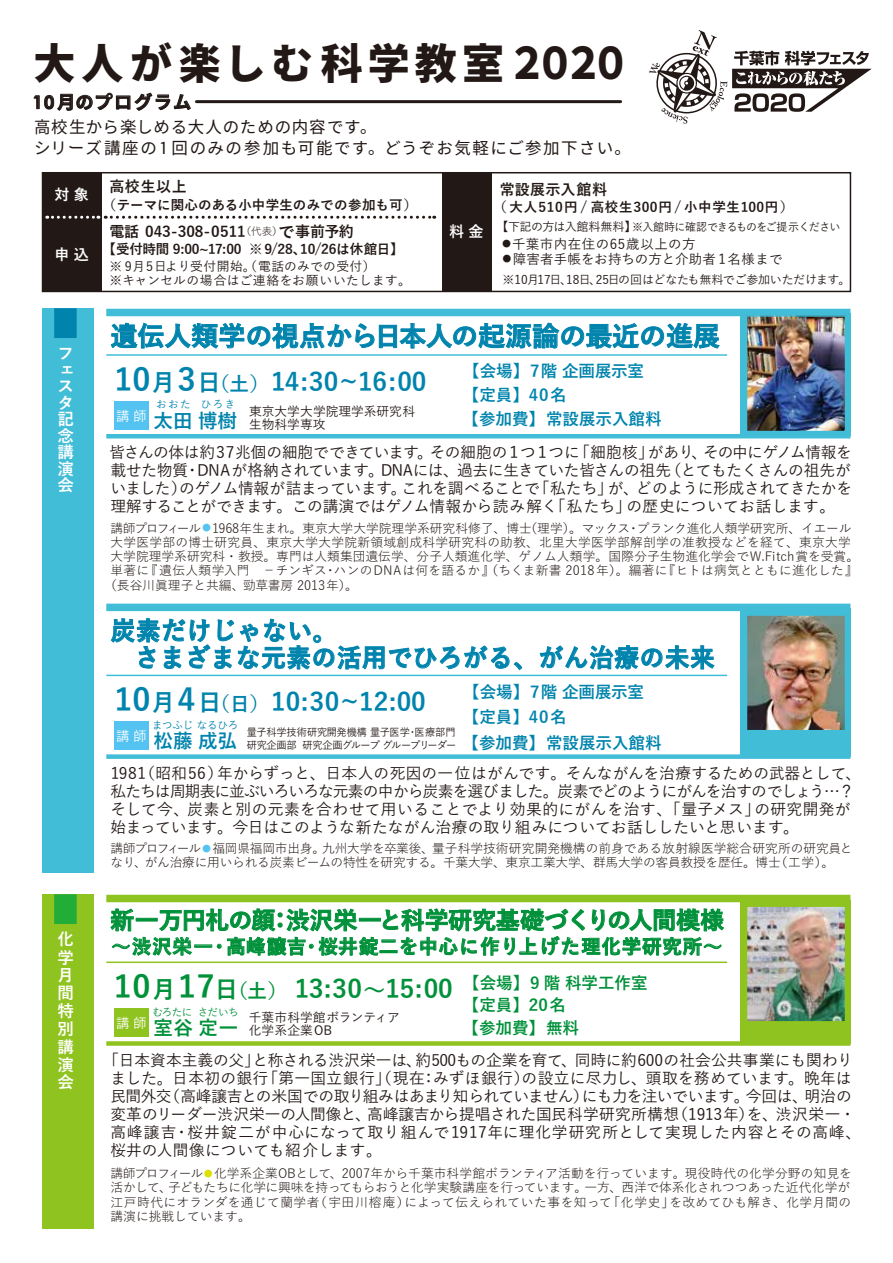
<style>
.page{position:relative;width:893px;height:1263px;background:#fff}
.page>*{position:absolute;margin:0;border:0;box-sizing:border-box;transform-origin:0 0}
.t1{font:42px "Gen Shin Gothic Monospace Heavy";letter-spacing:.12em;color:#221815}
.t2{font:700 27px "Yu Gothic";color:#0084ad}
.t3{font:700 25.5px/27px "Yu Gothic";letter-spacing:.02em;color:#0084ad}
.t4{font:700 25.5px "Yu Gothic";letter-spacing:-.01em;color:#00913a}
.t5{font:700 24px "Yu Gothic";letter-spacing:-.02em;color:#00913a}
.t6{font:700 19.5px "Yu Gothic";letter-spacing:.04em;color:#00913a}
.t7{font:700 19.5px "Yu Gothic";color:#0084ad}
.t8{font:700 18px "Nasu";letter-spacing:.08em;color:#221815}
.t9{font:700 16.5px/24px "Yu Gothic";color:#0084ad}
.t10{font:16.5px/21px "Nasu";letter-spacing:.08em;color:#221815}
.t11{font:700 16.5px/22.5px "Yu Gothic";color:#00913a}
.t12{font:700 16.5px/16.6px "Yu Gothic";color:#fff}
.t13{font:500 15.75px/18px "Yu Gothic";color:#221815;text-align:justify}
.t14{font:500 15.75px/18px "Yu Gothic";letter-spacing:-.02em;color:#221815}
.t15{font:700 15px "Yu Gothic";color:#221815}
.t16{font:700 15px "Yu Gothic";letter-spacing:.02em;color:#221815}
.t17{font:700 15px "Yu Gothic";color:#fff}
.t18{font:700 13.5px "Yu Gothic";letter-spacing:-.02em;color:#221815}
.t19{font:700 13.5px "Yu Gothic";letter-spacing:.045em;color:#221815}
.t20{font:700 13.5px "Yu Gothic";color:#221815}
.t21{font:500 13.5px "Yu Gothic";letter-spacing:.02em;color:#221815}
.t22{font:500 13.5px "Yu Gothic";letter-spacing:.04em;color:#221815}
.t23{font:12.75px/14.2px "Yu Gothic";color:#221815;text-align:justify}
.t24{font:12.75px "Yu Gothic";letter-spacing:.02em;color:#221815}
.t25{font:12.75px/14.2px "Yu Gothic";letter-spacing:-.02em;color:#221815}
.t26{font:500 12.75px/13.5px "Yu Gothic";letter-spacing:.04em;color:#221815}
.t27{font:500 12.75px/13.5px "Yu Gothic";color:#221815}
.t28{font:500 12px "Yu Gothic";letter-spacing:-.02em;color:#221815}
.t29{font:500 11.25px "Yu Gothic";letter-spacing:-.03em;color:#221815}
.t30{font:500 10.5px/13.5px "Yu Gothic";letter-spacing:-.03em;color:#221815}
.t31{font:500 10.5px "Yu Gothic";letter-spacing:-.02em;color:#0084ad}
.t32{font:500 10.5px "Yu Gothic";letter-spacing:-.06em;color:#00913a}
.t33{font:500 10.5px "Yu Gothic";color:#0084ad}
.s1{font-size:43.5px}
.s2{font-family:"Century Gothic"}
.s3{font-size:12px}
.s4{font-size:9px}
.s5{font-weight:400;font-size:10.5px}
.s6{font-size:16.5px}
.s7{font-size:31.5px}
.s8{font-size:24px}
.s9{font-size:19.5px}
.s10{font-size:9px;color:#54c3f1}
.s11{font-size:22.5px}
.s12{font-size:9px;color:#dbe000}
</style>
<div class="page">
<div style="left:43px;top:173px;width:59px;height:118px;background:#221815"></div>
<div style="left:442px;top:173px;width:49px;height:118px;background:#221815"></div>
<div style="left:42px;top:172px;width:809px;height:120px;border:2px solid #221815"></div>
<svg style="left:105px;top:216px;width:330px;height:3px"></svg>
<svg style="left:47px;top:216px;width:52px;height:3px"></svg>
<svg style="left:34px;top:93px;width:157px;height:18px"></svg>
<div style="left:115px;top:401px;width:34px;height:29px;background:#54c3f1"></div>
<svg style="left:111px;top:323px;width:608px;height:26px"></svg>
<div style="left:106px;top:309px;width:744px;height:7px;background:#42bdd7"></div>
<hr style="left:106px;top:354px;width:621px;height:2px;background:#42bdd7">
<hr style="left:106px;top:434px;width:744px;height:4px;background:#42bdd7">
<div style="left:740px;top:314px;width:110px;height:122px;background:#42bdd7"></div>
<img style="left:749px;top:318px;width:94px;height:111px">
<div style="left:746px;top:315px;width:100px;height:117px;border:2px solid #42bdd7"></div>
<div style="left:115px;top:721px;width:34px;height:29px;background:#54c3f1"></div>
<svg style="left:111px;top:618px;width:411px;height:52px"></svg>
<svg style="left:540px;top:645px;width:174px;height:25px"></svg>
<div style="left:106px;top:604px;width:744px;height:7px;background:#42bdd7"></div>
<hr style="left:106px;top:675px;width:621px;height:1px;background:#42bdd7">
<div style="left:106px;top:754px;width:744px;height:5px;background:#42bdd7"></div>
<div style="left:740px;top:608px;width:110px;height:149px;background:#42bdd7"></div>
<img style="left:749px;top:617px;width:94px;height:111px">
<div style="left:746px;top:614px;width:100px;height:117px;border:2px solid #42bdd7"></div>
<div style="left:43px;top:308px;width:51px;height:565px;background:#42bdd7"></div>
<div style="left:54px;top:308px;width:23px;height:30px;background:#0084ad"></div>
<div style="left:115px;top:1008px;width:34px;height:29px;background:#8fc31f"></div>
<svg style="left:111px;top:909px;width:613px;height:55px"></svg>
<div style="left:106px;top:895px;width:744px;height:7px;background:#8fc31f"></div>
<hr style="left:106px;top:961px;width:621px;height:2px;background:#8fc31f">
<div style="left:106px;top:1041px;width:744px;height:5px;background:#8fc31f"></div>
<div style="left:740px;top:900px;width:110px;height:143px;background:#8fc31f"></div>
<img style="left:749px;top:908px;width:94px;height:111px">
<div style="left:746px;top:905px;width:100px;height:117px;border:2px solid #8fc31f"></div>
<div style="left:43px;top:894px;width:51px;height:335px;background:#8fc31f"></div>
<div style="left:54px;top:894px;width:23px;height:30px;background:#22ac38"></div>
<svg style="left:649px;top:30px;width:223px;height:94px"></svg>
<hr style="left:196px;top:100px;width:425px;height:3px;background:#221815">
<h1 class="t1" style="left:34px;top:30px;width:598px">大人が楽しむ科学教室<span class="s1">２０２０</span></h1>
<p class="t10" style="left:34px;top:117px;width:598px">高校生から楽しめる大人のための内容です。<br>シリーズ講座の1回のみの参加も可能です。どうぞお気軽にご参加下さい。</p>
<p class="t8" style="left:33px;top:88px;width:160px"><span class="s2">10</span>月のプログラム</p>
<p class="t15" style="left:109px;top:178px;width:79px">高校生以上</p>
<p class="t20" style="left:103px;top:197px;width:316px">（テーマに関心のある小中学生のみでの参加も可）</p>
<p class="t17" style="left:54px;top:186px;width:36px">対 象</p>
<p class="t16" style="left:500px;top:181px;width:109px">常設展示入館料</p>
<p class="t19" style="left:493px;top:200px;width:302px">（大人510円 / 高校生300円 / 小中学生100円）</p>
<p class="t29" style="left:496px;top:217px;width:345px"><span class="s3">【下記の方は入館料無料】</span>※入館時に確認できるものをご提示ください</p>
<p class="t22" style="left:502px;top:232px;width:195px"><span class="s4">●</span>千葉市内在住の65歳以上の方</p>
<p class="t21" style="left:502px;top:247px;width:282px"><span class="s4">●</span>障害者手帳をお持ちの方と介助者 1名様まで</p>
<p class="t28" style="left:502px;top:268px;width:350px">※10月17日、18日、25日の回はどなたも無料でご参加いただけます。</p>
<p class="t17" style="left:449px;top:223px;width:36px">料 金</p>
<p class="t15" style="left:109px;top:223px;width:246px">電話 043-308-0511<span class="s5">（代表）</span><span class="s6">で</span>事前予約</p>
<p class="t18" style="left:103px;top:241px;width:303px">【受付時間 9:00~17:00 ※9/28、10/26は休館日】</p>
<p class="t26" style="left:109px;top:258px;width:303px">※ 9月5日より受付開始。（電話のみでの受付）<br>※キャンセルの場合はご連絡をお願いいたします。</p>
<p class="t17" style="left:54px;top:246px;width:36px">申 込</p>
<p class="t12" style="left:58px;top:345px;width:18px">フェスタ記念講演会</p>
<p class="t12" style="left:58px;top:931px;width:18px;line-height:17.9px">化学月間特別講演会</p>
<h2 class="t2" style="left:110px;top:321px;width:611px">遺伝人類学の視点から日本人の起源論の最近の進展</h2>
<p class="t9" style="left:463px;top:360px;width:182px">【会場】7階 企画展示室【定員】40名</p>
<h3 class="t3" style="left:114px;top:369px;width:314px"><span class="s7">10</span><span class="s8">月</span><span class="s7">3</span><span class="s8">日</span><span class="s9">（土）</span> 14:30~16:00</h3>
<p class="t33" style="left:156px;top:395px;width:80px">おおた ひろき</p>
<p class="t27" style="left:249px;top:403px;width:168px">東京大学大学院理学系研究科生物科学専攻</p>
<p class="t7" style="left:116px;top:410px;width:122px"><sup>講師</sup>太田 博樹</p>
<p class="t9" style="left:463px;top:408px;width:200px">【参加費】常設展示入館料</p>
<p class="t13" style="left:110px;top:442px;width:744px">皆さんの体は約37兆個の細胞でできています。その細胞の１つ１つに「細胞核」があり、その中にゲノム情報を載せた物質・DNAが格納されています。DNAには、過去に生きていた皆さんの祖先（とてもたくさんの祖先がいました）のゲノム情報が詰まっています。これを調べることで「私たち」が、どのように形成されてきたかを理解することができます。この講演ではゲノム情報から読み解く「私たち」の歴史についてお話します。</p>
<p class="t23" style="left:111px;top:519px;width:742px">講師プロフィール<span class="s10">●</span>1968年生まれ。東京大学大学院理学系研究科修了、博士（理学）。マックス・プランク進化人類学研究所、イエール</p>
<p class="t24" style="left:111px;top:530px;width:742px">大学医学部の博士研究員、東京大学大学院新領域創成科学研究科の助教、北里大学医学部解剖学の准教授などを経て、東京大学</p>
<p class="t23" style="left:111px;top:548px;width:750px">大学院理学系研究科・教授。専門は人類集団遺伝学、分子人類進化学、ゲノム人類学。国際分子生物進化学会でW.Fitch賞を受賞。</p>
<p class="t24" style="left:111px;top:559px;width:749px">単著に『遺伝人類学入門　－チンギス･ハンのDNAは何を語るか』（ちくま新書 2018年）。編著に『ヒトは病気とともに進化した』</p>
<p class="t23" style="left:104px;top:576px;width:255px">（長谷川眞理子と共編、勁草書房 2013年）。</p>
<h3 class="t3" style="left:110px;top:618px;width:607px">炭素だけじゃない。<br>　さまざまな元素の活用でひろがる、がん治療の未来</h3>
<p class="t9" style="left:463px;top:679px;width:182px;line-height:25.5px">【会場】7階 企画展示室【定員】40名</p>
<h3 class="t3" style="left:114px;top:689px;width:313px"><span class="s7">10</span><span class="s8">月</span><span class="s7">4</span><span class="s8">日</span><span class="s9">（日）</span> 10:30~12:00</h3>
<p class="t31" style="left:152px;top:715px;width:88px">まつふじ なるひろ</p>
<p class="t30" style="left:247px;top:724px;width:211px">量子科学技術研究開発機構 量子医学・医療部門研究企画部 研究企画グループグループリーダー</p>
<p class="t7" style="left:116px;top:730px;width:122px"><sup>講師</sup>松藤 成弘</p>
<p class="t9" style="left:463px;top:731px;width:200px">【参加費】常設展示入館料</p>
<p class="t14" style="left:111px;top:762px;width:752px">1981（昭和56）年からずっと、日本人の死因の一位はがんです。そんながんを治療するための武器として、私たちは周期表に並ぶいろいろな元素の中から炭素を選びました。炭素でどのようにがんを治すのでしょう…？そして今、炭素と別の元素を合わせて用いることでより効果的にがんを治す、「量子メス」の研究開発が始まっています。今日はこのような新たながん治療の取り組みについてお話ししたいと思います。</p>
<p class="t25" style="left:111px;top:839px;width:744px">講師プロフィール<span class="s10">●</span>福岡県福岡市出身。九州大学を卒業後、量子科学技術研究開発機構の前身である放射線医学総合研究所の研究員となり、がん治療に用いられる炭素ビームの特性を研究する。千葉大学、東京工業大学、群馬大学の客員教授を歴任。博士（工学）。</p>
<h3 class="t5" style="left:110px;top:907px;width:615px">新一万円札の顔：渋沢栄一と科学研究基礎づくりの人間模様</h3>
<p class="t6" style="left:111px;top:935px;width:613px">～渋沢栄一・高峰譲吉・桜井錠二を中心に作り上げた理化学研究所～</p>
<h3 class="t4" style="left:114px;top:974px;width:341px"><span class="s7">10</span><span class="s8">月</span><span class="s7">17</span><span class="s8">日</span><span class="s9">（土）</span> 13:30<span class="s11">～</span>15:00</h3>
<p class="t11" style="left:463px;top:972px;width:186px">【会場】9 階 科学工作室【定員】20名</p>
<p class="t32" style="left:152px;top:1002px;width:88px">むろたにさだいち</p>
<p class="t13" style="left:111px;top:1049px;width:752px;text-align:left;text-indent:-8px">「日本資本主義の父」と称される渋沢栄一は、約500もの企業を育て、同時に約600の社会公共事業にも関わりました。日本初の銀行「第一国立銀行」（現在：みずほ銀行）の設立に尽力し、頭取を務めています。晩年は民間外交（高峰譲吉との米国での取り組みはあまり知られていません）にも力を注いでいます。今回は、明治の変革のリーダー渋沢栄一の人間像と、高峰譲吉から提唱された国民科学研究所構想（1913年）を、渋沢栄一・高峰譲吉・桜井錠二が中心になって取り組んで1917年に理化学研究所として実現した内容とその高峰、桜井の人間像についても紹介します。</p>
<p class="t23" style="left:111px;top:1165px;width:743px">講師プロフィール<span class="s12">●</span>化学系企業OBとして、2007年から千葉市科学館ボランティア活動を行っています。現役時代の化学分野の知見を活かして、子どもたちに化学に興味を持ってもらおうと化学実験講座を行っています。一方、西洋で体系化されつつあった近代化学が江戸時代にオランダを通じて蘭学者（宇田川榕庵）によって伝えられていた事を知って「化学史」を改めてひも解き、化学月間の講演に挑戦しています。</p>
<p class="t27" style="left:249px;top:1009px;width:152px">千葉市科学館ボランティア化学系企業OB</p>
<p class="t6" style="left:116px;top:1017px;width:124px"><sup>講師</sup>室谷 定一</p>
<p class="t11" style="left:463px;top:1017px;width:118px">【参加費】無料</p>
</div>
